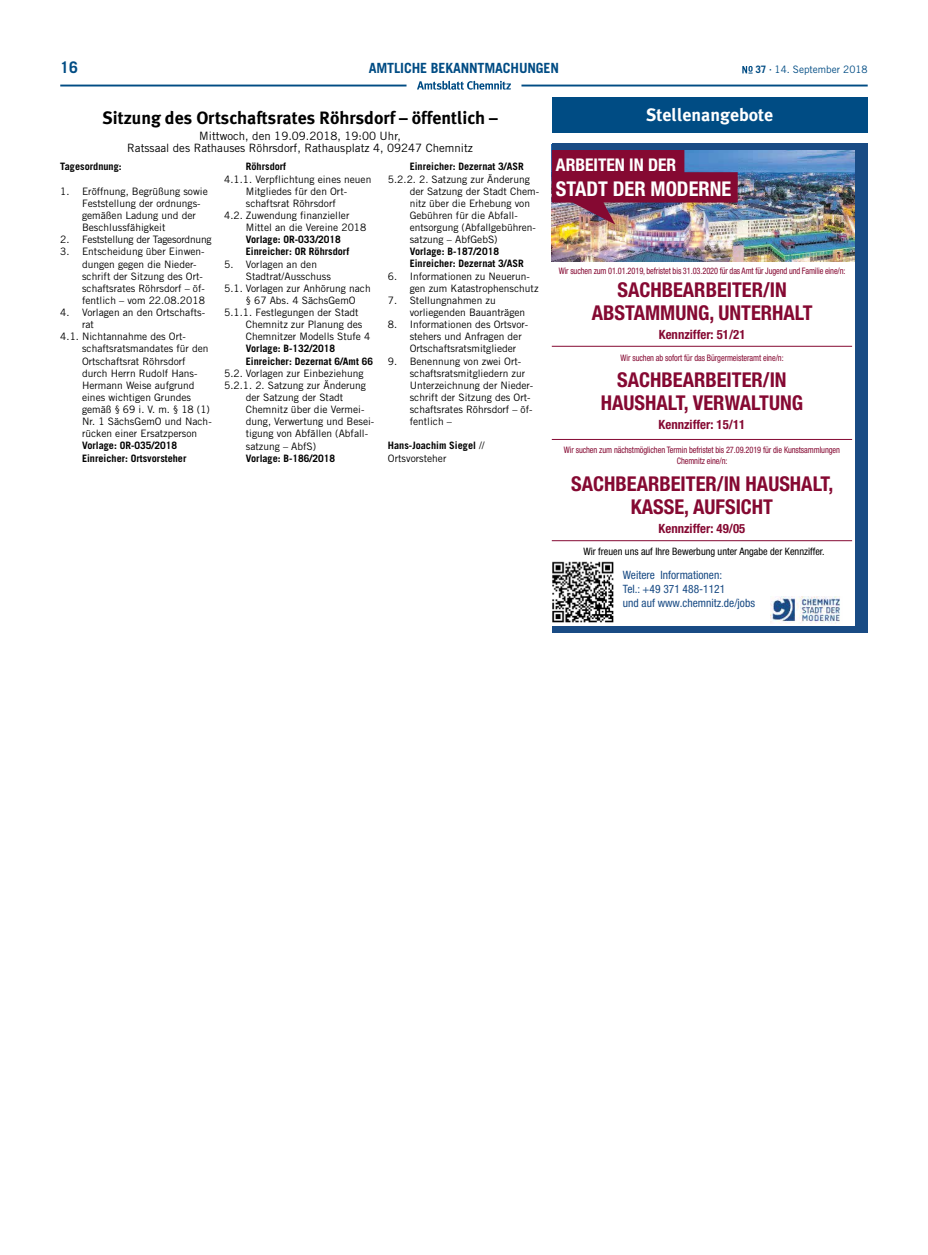
<style>
.page{position:relative;width:928px;height:1255px;background:#fff}
.page>*{position:absolute;margin:0;border:0;box-sizing:border-box;transform-origin:0 0}
.t1{font:700 condensed 20.38px/23px "Helvetica Neue";color:#850932;text-align:center}
.t2{font:700 condensed 20.38px "Helvetica Neue";color:#fff}
.t3{font:700 17.88px "Meta Plus";color:#000}
.t4{font:700 17.88px "Meta Plus";color:#fff}
.t5{font:700 condensed 17.5px "Helvetica Neue";color:#fff}
.t6{font:700 16px "Trade Gothic LT Std";color:#004c84}
.t7{font:700 14px "Trade Gothic LT Std";letter-spacing:-.01em;color:#004c84}
.t8{font:700 condensed 12.75px "Helvetica Neue";color:#850932}
.t9{font:11.5px/12.1px "Trade Gothic LT Std";color:#000;text-align:center}
.t10{font:condensed 11.5px/13.8px "Helvetica Neue";color:#194b84}
.t11{font:10.25px/12.1px "Trade Gothic LT Std";color:#000}
.t12{font:700 10.25px/12.1px "Trade Gothic LT Std";color:#000}
.t13{font:condensed 10.25px "Helvetica Neue";color:#000}
.t14{font:10.25px "Trade Gothic LT Std";letter-spacing:-.02em;color:#000}
.t15{font:10.25px "Trade Gothic LT Std";color:#004c84}
.t16{font:condensed 8.88px/10.9px "Helvetica Neue";letter-spacing:-.01em;color:#850932;text-align:center;scale:.93 1}
.s1{font-weight:700}
.s2{font-weight:400}
</style>
<div class="page">
<svg style="left:742px;top:66px;width:10px;height:8px"></svg>
<hr style="left:60px;top:85px;width:346px;height:1px;background:#004c84">
<hr style="left:521px;top:85px;width:346px;height:1px;background:#004c84">
<svg style="left:417px;top:81px;width:94px;height:9px"></svg>
<div style="left:551px;top:98px;width:316px;height:35px;background:#004c84"></div>
<img style="left:551px;top:150px;width:304px;height:111px">
<div style="left:855px;top:144px;width:12px;height:488px;background:#194b84"></div>
<img style="left:551px;top:150px;width:186px;height:74px">
<div style="left:551px;top:143px;width:316px;height:7px;background:#194b84"></div>
<img style="left:770px;top:596px;width:70px;height:28px">
<img style="left:552px;top:561px;width:62px;height:62px">
<div style="left:552px;top:626px;width:315px;height:6px;background:#194b84"></div>
<hr style="left:551px;top:540px;width:301px;height:1px;background:#850932">
<hr style="left:551px;top:346px;width:301px;height:1px;background:#850932">
<hr style="left:551px;top:439px;width:301px;height:1px;background:#850932">
<h3 class="t6" style="left:60px;top:58px;width:19px">16</h3>
<h3 class="t7" style="left:369px;top:60px;width:192px">AMTLICHE BEKANNTMACHUNGEN</h3>
<p class="t15" style="left:755px;top:64px;width:114px"><span class="s1">37</span> 14. September 2018</p>
<h2 class="t3" style="left:102px;top:107px;width:397px">Sitzung des Ortschaftsrates Röhrsdorf – öffentlich –</h2>
<p class="t9" style="left:127px;top:129px;width:347px">Mittwoch, den 19.09.2018, 19:00 Uhr,<br>Ratssaal des Rathauses Röhrsdorf, Rathausplatz 4, 09247 Chemnitz</p>
<p class="t12" style="left:60px;top:161px;width:63px">Tagesordnung:</p>
<p class="t11" style="left:82px;top:185px;width:127px;text-indent:-22px">1. Eröffnung, Begrüßung sowie<br>Feststellung der ordnungs&shy;gemäßen Ladung und der<br>Beschlussfähigkeit</p>
<p class="t14" style="left:60px;top:233px;width:153px">2. Feststellung der Tagesordnung</p>
<p class="t11" style="left:82px;top:245px;width:124px;text-indent:-22px">3. Entscheidung über Einwen&shy;dungen gegen die Nieder&shy;schrift der Sitzung des Ort&shy;schaftsrates Röhrsdorf – öf&shy;fentlich – vom 22.08.2018</p>
<p class="t11" style="left:60px;top:306px;width:146px">4. Vorlagen an den Ortschafts-</p>
<p class="t11" style="left:82px;top:318px;width:13px">rat</p>
<p class="t11" style="left:60px;top:330px;width:127px">4.1. Nichtannahme des Ort-</p>
<p class="t11" style="left:82px;top:342px;width:128px">schaftsratsmandates für den</p>
<p class="t11" style="left:82px;top:355px;width:105px">Ortschaftsrat Röhrsdorf</p>
<p class="t11" style="left:82px;top:367px;width:117px">durch Herrn Rudolf Hans-</p>
<p class="t11" style="left:82px;top:379px;width:114px">Hermann Weise aufgrund</p>
<p class="t11" style="left:82px;top:391px;width:110px">eines wichtigen Grundes</p>
<p class="t11" style="left:82px;top:403px;width:129px">gemäß § 69 i. V. m. § 18 (1)</p>
<p class="t11" style="left:82px;top:415px;width:131px">Nr. 1 SächsGemO und Nach-</p>
<p class="t11" style="left:82px;top:427px;width:117px">rücken einer Ersatzperson</p>
<p class="t12" style="left:82px;top:439px;width:106px">Vorlage: OR-035/2018<br>Einreicher: Ortsvorsteher</p>
<h2 class="t4" style="left:646px;top:104px;width:129px">Stellenangebote</h2>
<h3 class="t5" style="left:556px;top:154px;width:122px">ARBEITEN IN DER</h3>
<h1 class="t2" style="left:556px;top:176px;width:177px">STADT DER MODERNE</h1>
<p class="t12" style="left:409px;top:160px;width:116px">Einreicher: Dezernat 3/ASR</p>
<p class="t11" style="left:409px;top:173px;width:131px;text-indent:-22px">5.2.2. 2. Satzung zur Änderung der Satzung der Stadt Chem&shy;nitz über die Erhebung von<br>Gebühren für die Abfall&shy;entsorgung (Abfallgebühren&shy;satzung – AbfGebS)</p>
<p class="t12" style="left:409px;top:245px;width:116px">Vorlage: B-187/2018<br>Einreicher: Dezernat 3/ASR</p>
<p class="t11" style="left:409px;top:270px;width:130px;text-indent:-22px">6. Informationen zu Neuerun&shy;gen zum Katastrophenschutz</p>
<p class="t11" style="left:409px;top:294px;width:117px;text-indent:-22px">7. Stellungnahmen zu vorliegenden Bauanträgen</p>
<p class="t11" style="left:409px;top:318px;width:120px;text-indent:-22px">8. Informationen des Ortsvor&shy;stehers und Anfragen der<br>Ortschaftsratsmitglieder</p>
<p class="t11" style="left:409px;top:355px;width:125px;text-indent:-22px">9. Benennung von zwei Ort&shy;schaftsratsmitgliedern zur<br>Unterzeichnung der Nieder&shy;schrift der Sitzung des Ort&shy;schaftsrates Röhrsdorf – öf&shy;fentlich –</p>
<p class="t12" style="left:388px;top:439px;width:98px">Hans-Joachim Siegel <span class="s2">//<br>Ortsvorsteher</span></p>
<p class="t12" style="left:246px;top:160px;width:42px">Röhrsdorf</p>
<p class="t11" style="left:224px;top:173px;width:149px">4.1.1. Verpflichtung eines neuen</p>
<p class="t11" style="left:246px;top:185px;width:103px">Mitgliedes für den Ort-</p>
<p class="t11" style="left:246px;top:197px;width:91px">schaftsrat Röhrsdorf</p>
<p class="t11" style="left:224px;top:209px;width:127px">4.2. Zuwendung finanzieller</p>
<p class="t11" style="left:246px;top:221px;width:122px">Mittel an die Vereine 2018</p>
<p class="t12" style="left:246px;top:233px;width:105px">Vorlage: OR-033/2018<br>Einreicher: OR Röhrsdorf</p>
<p class="t11" style="left:224px;top:258px;width:94px">5. Vorlagen an den</p>
<p class="t11" style="left:246px;top:270px;width:87px">Stadtrat/Ausschuss</p>
<p class="t11" style="left:224px;top:282px;width:148px">5.1. Vorlagen zur Anhörung nach</p>
<p class="t11" style="left:246px;top:294px;width:111px">§ 67 Abs. 4 SächsGemO</p>
<p class="t11" style="left:224px;top:306px;width:136px">5.1.1. Festlegungen der Stadt</p>
<p class="t11" style="left:246px;top:318px;width:118px">Chemnitz zur Planung des</p>
<p class="t11" style="left:246px;top:330px;width:126px">Chemnitzer Modells Stufe 4</p>
<p class="t12" style="left:246px;top:342px;width:129px">Vorlage: B-132/2018<br>Einreicher: Dezernat 6/Amt 66</p>
<p class="t11" style="left:224px;top:367px;width:141px">5.2. Vorlagen zur Einbeziehung</p>
<p class="t11" style="left:224px;top:379px;width:143px">5.2.1. 2. Satzung zur Änderung</p>
<p class="t11" style="left:246px;top:391px;width:99px">der Satzung der Stadt</p>
<p class="t11" style="left:246px;top:403px;width:120px">Chemnitz über die Vermei-</p>
<p class="t11" style="left:246px;top:415px;width:130px">dung, Verwertung und Besei-</p>
<p class="t11" style="left:246px;top:427px;width:124px">tigung von Abfällen (Abfall-</p>
<p class="t11" style="left:246px;top:439px;width:72px">satzung – AbfS)</p>
<p class="t12" style="left:246px;top:452px;width:91px">Vorlage: B-186/2018</p>
<p class="t16" style="left:558px;top:265px;width:310px">Wir suchen zum 01.01.2019, befristet bis 31.03.2020 für das Amt für Jugend und Familie eine/n:</p>
<h1 class="t1" style="left:591px;top:277px;width:222px">SACHBEARBEITER/IN<br>ABSTAMMUNG, UNTERHALT</h1>
<p class="t8" style="left:658px;top:326px;width:88px">Kennziffer: 51/21</p>
<p class="t16" style="left:620px;top:352px;width:177px">Wir suchen ab sofort für das Bürgermeisteramt eine/n:</p>
<h1 class="t1" style="left:600px;top:368px;width:204px">SACHBEARBEITER/IN<br>HAUSHALT, VERWALTUNG</h1>
<p class="t8" style="left:658px;top:417px;width:88px">Kennziffer: 15/11</p>
<p class="t16" style="left:563px;top:445px;width:298px">Wir suchen zum nächstmöglichen Termin befristet bis 27.09.2019 für die Kunstsammlungen<br>Chemnitz eine/n:</p>
<h1 class="t1" style="left:571px;top:472px;width:264px">SACHBEARBEITER/IN HAUSHALT,<br>KASSE, AUFSICHT</h1>
<p class="t8" style="left:658px;top:520px;width:88px">Kennziffer: 49/05</p>
<p class="t13" style="left:583px;top:545px;width:243px">Wir freuen uns auf Ihre Bewerbung unter Angabe der Kennziffer.</p>
<p class="t10" style="left:622px;top:568px;width:134px">Weitere Informationen:<br>Tel.: +49 371 488-1121<br>und auf www.chemnitz.de/jobs</p>
</div>
